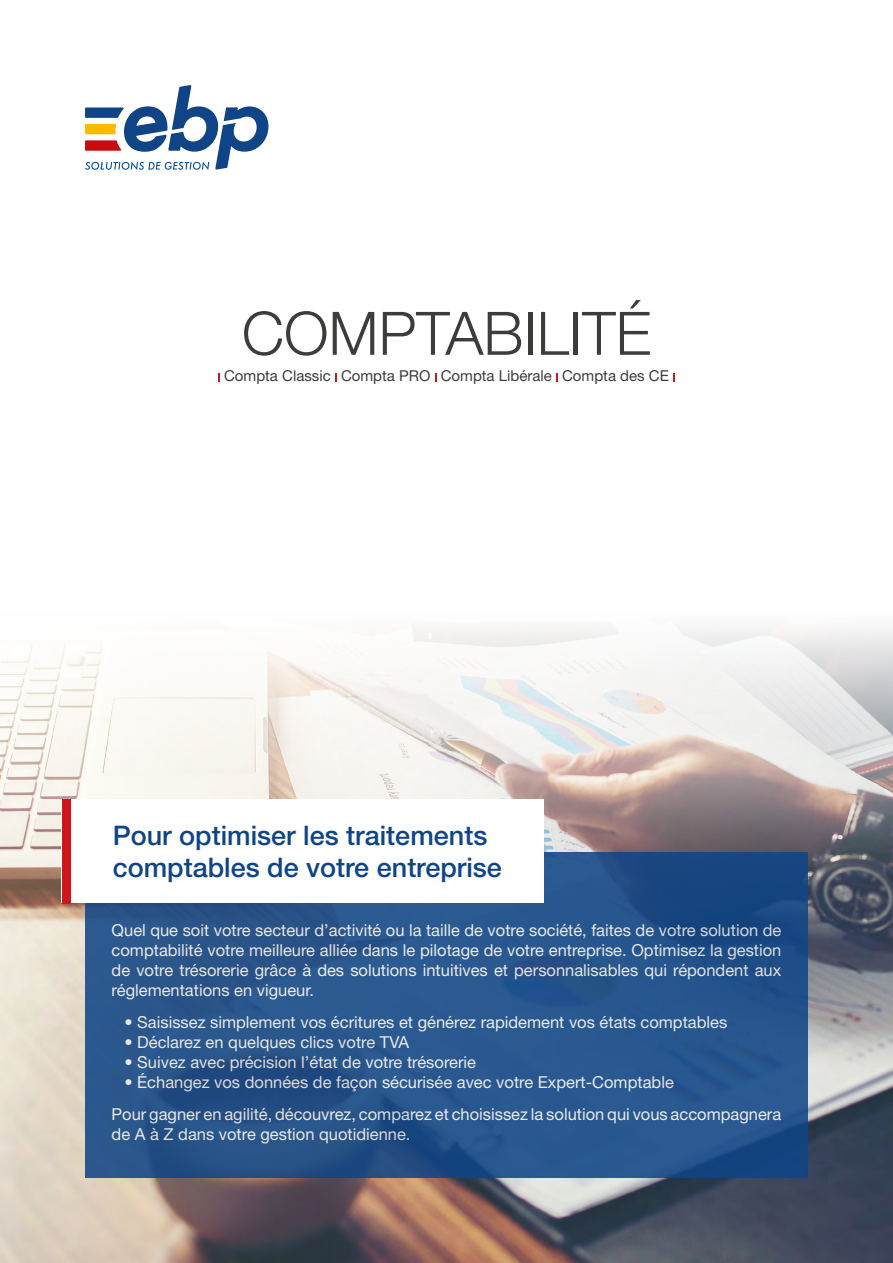
<style>
.page{position:relative;width:893px;height:1263px;background:#fff}
.page>*{position:absolute;margin:0;border:0;box-sizing:border-box;transform-origin:0 0}
.t1{font:300 60px "Helvetica Neue LT Std";color:#3c3c3b}
.t2{font:500 27px/32.4px "Helvetica Neue LT Std";color:#0f4586}
.t3{font:16.5px/19.8px "Helvetica Neue LT Std";color:#ededed;text-align:justify}
.t4{font:15px "Helvetica Neue LT Std";color:#3c3c3b}
</style>
<div class="page">
<svg style="left:218px;top:373px;width:2px;height:8px"></svg>
<svg style="left:335px;top:373px;width:2px;height:8px"></svg>
<svg style="left:435px;top:373px;width:2px;height:8px"></svg>
<svg style="left:556px;top:373px;width:2px;height:8px"></svg>
<svg style="left:673px;top:373px;width:2px;height:8px"></svg>
<svg style="left:85px;top:85px;width:184px;height:85px"></svg>
<img style="left:0;top:628px;width:893px;height:635px">
<svg style="left:85px;top:852px;width:723px;height:326px;background:#26538a"></svg>
<div style="left:62px;top:799px;width:482px;height:104px;background:#fff"></div>
<div style="left:62px;top:799px;width:9px;height:105px;background:#cd171a"></div>
<h1 class="t1" style="left:242px;top:297px;width:411px">COMPTABILITÉ</h1>
<p class="t4" style="left:224px;top:367px;width:446px">Compta Classic Compta PRO Compta Libérale Compta des CE</p>
<h2 class="t2" style="left:113px;top:819px;width:391px">Pour optimiser les traitements comptables de votre entreprise</h2>
<p class="t3" style="left:112px;top:920px;width:671px">Quel que soit votre secteur d’activité ou la taille de votre société, faites de votre solution de comptabilité votre meilleure alliée dans le pilotage de votre entreprise. Optimisez la gestion de votre trésorerie grâce à des solutions intuitives et personnalisables qui répondent aux réglementations en vigueur.</p>
<p class="t3" style="left:124px;top:1012px;width:604px">• Saisissez simplement vos écritures et générez rapidement vos états comptables</p>
<p class="t3" style="left:124px;top:1032px;width:286px">• Déclarez en quelques clics votre TVA</p>
<p class="t3" style="left:124px;top:1052px;width:353px">• Suivez avec précision l’état de votre trésorerie</p>
<p class="t3" style="left:112px;top:1065px;width:671px;line-height:32.5px;text-indent:13px">• Échangez vos données de façon sécurisée avec votre Expert-Comptable<br>Pour gagner en agilité, découvrez, comparez et choisissez la solution qui vous accompagnera</p>
<p class="t3" style="left:112px;top:1124px;width:300px">de A à Z dans votre gestion quotidienne.</p>
</div>
